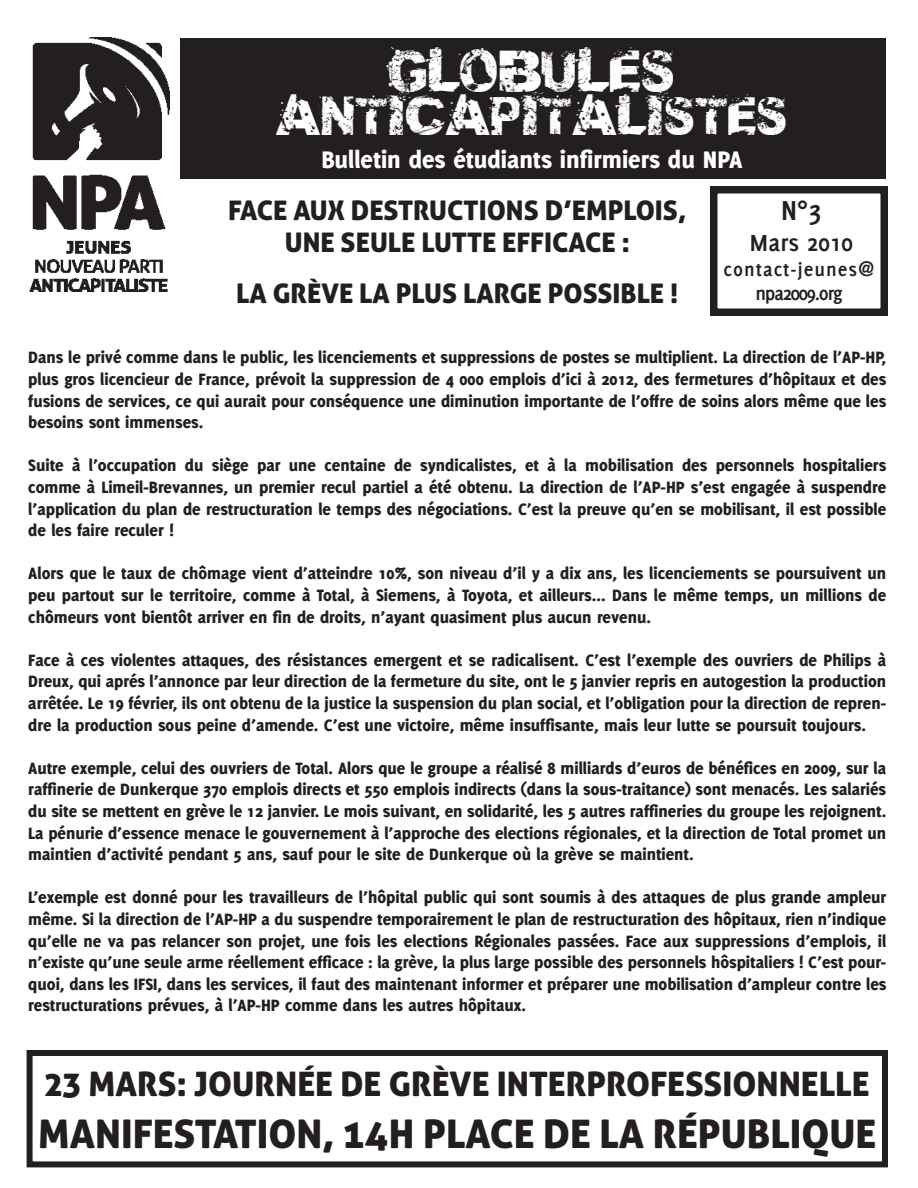
<style>
.page{position:relative;width:918px;height:1188px;background:#fff}
.page>*{position:absolute;margin:0;border:0;box-sizing:border-box;transform-origin:0 0}
.t1{font:49.5px "Soul Mission";color:#fff}
.t2{font:45px "Soul Mission";color:#fff}
.t3{font:39.3px "Aller Display";color:#231f20}
.t4{font:33.75px "Aller Display";color:#231f20}
.t5{font:700 30px "Delicious";color:#231f20}
.t6{font:27px "Aller Display";color:#231f20}
.t7{font:800 26.25px "Delicious";color:#fff}
.t8{font:700 25.5px "Delicious";color:#231f20}
.t9{font:700 20.55px/24.8px "Delicious";letter-spacing:.05em;color:#231f20;text-align:center}
.t10{font:800 18px/21.6px "Delicious";color:#231f20;text-align:justify}
</style>
<div class="page">
<div style="left:178px;top:38px;width:708px;height:140px;background:#231f20"></div>
<div style="left:28px;top:38px;width:151px;height:254px;background:#fff"></div>
<img style="left:29px;top:38px;width:141px;height:254px">
<div style="left:710px;top:186px;width:178px;height:130px;border:8px solid #231f20"></div>
<div style="left:27px;top:1050px;width:861px;height:117px;border:6px solid #231f20"></div>
<p class="t1" style="left:388px;top:39px;width:289px">GLOBULES</p>
<p class="t2" style="left:276px;top:87px;width:513px">ANTICAPITALISTES</p>
<p class="t7" style="left:321px;top:144px;width:423px">Bulletin des étudiants infirmiers du NPA</p>
<p class="t5" style="left:781px;top:193px;width:42px">N°3</p>
<p class="t8" style="left:750px;top:228px;width:105px">Mars 2010</p>
<p class="t9" style="left:723px;top:256px;width:153px">contact-jeunes@ npa2009.org</p>
<p class="t6" style="left:228px;top:193px;width:460px">FACE AUX DESTRUCTIONS D’EMPLOIS,</p>
<p class="t6" style="left:285px;top:225px;width:346px">UNE SEULE LUTTE EFFICACE :</p>
<p class="t6" style="left:236px;top:276px;width:444px">LA GRÈVE LA PLUS LARGE POSSIBLE !</p>
<p class="t10" style="left:28px;top:347px;width:860px">Dans le privé comme dans le public, les licenciements et suppressions de postes se multiplient. La direction de l’AP-HP, plus gros licencieur de France, prévoit la suppression de 4 000 emplois d’ici à 2012, des fermetures d’hôpitaux et des fusions de services, ce qui aurait pour conséquence une diminution importante de l’offre de soins alors même que les besoins sont immenses.</p>
<p class="t10" style="left:28px;top:455px;width:859px">Suite à l’occupation du siège par une centaine de syndicalistes, et à la mobilisation des personnels hospitaliers comme à Limeil-Brevannes, un premier recul partiel a été obtenu. La direction de l’AP-HP s’est engagée à suspendre l’application du plan de restructuration le temps des négociations. C’est la preuve qu’en se mobilisant, il est possible de les faire reculer !</p>
<p class="t10" style="left:28px;top:563px;width:859px">Alors que le taux de chômage vient d’atteindre 10%, son niveau d’il y a dix ans, les licenciements se poursuivent un peu partout sur le territoire, comme à Total, à Siemens, à Toyota, et ailleurs... Dans le même temps, un millions de chômeurs vont bientôt arriver en fin de droits, n’ayant quasiment plus aucun revenu.</p>
<p class="t10" style="left:28px;top:649px;width:860px">Face à ces violentes attaques, des résistances emergent et se radicalisent. C’est l’exemple des ouvriers de Philips à Dreux, qui aprés l’annonce par leur direction de la fermeture du site, ont le 5 janvier repris en autogestion la production arrêtée. Le 19 février, ils ont obtenu de la justice la suspension du plan social, et l’obligation pour la direction de repren&shy;dre la production sous peine d’amende. C’est une victoire, même insuffisante, mais leur lutte se poursuit toujours.</p>
<p class="t10" style="left:28px;top:757px;width:860px">Autre exemple, celui des ouvriers de Total. Alors que le groupe a réalisé 8 milliards d’euros de bénéfices en 2009, sur la raffinerie de Dunkerque 370 emplois directs et 550 emplois indirects (dans la sous-traitance) sont menacés. Les salariés du site se mettent en grève le 12 janvier. Le mois suivant, en solidarité, les 5 autres raffineries du groupe les rejoignent.<br>La pénurie d’essence menace le gouvernement à l’approche des elections régionales, et la direction de Total promet un maintien d’activité pendant 5 ans, sauf pour le site de Dunkerque où la grève se maintient.</p>
<p class="t10" style="left:28px;top:887px;width:860px">L’exemple est donné pour les travailleurs de l’hôpital public qui sont soumis à des attaques de plus grande ampleur même. Si la direction de l’AP-HP a du suspendre temporairement le plan de restructuration des hôpitaux, rien n’indique qu’elle ne va pas relancer son projet, une fois les elections Régionales passées. Face aux suppressions d’emplois, il n’existe qu’une seule arme réellement efficace : la grève, la plus large possible des personnels hôspitaliers ! C’est pour&shy;quoi, dans les IFSI, dans les services, il faut des maintenant informer et préparer une mobilisation d’ampleur contre les restructurations prévues, à l’AP-HP comme dans les autres hôpitaux.</p>
<p class="t4" style="left:45px;top:1062px;width:826px">23 MARS: JOURNÉE DE GRÈVE INTERPROFESSIONNELLE</p>
<p class="t3" style="left:38px;top:1109px;width:840px">MANIFESTATION, 14H PLACE DE LA RÉPUBLIQUE</p>
</div>
